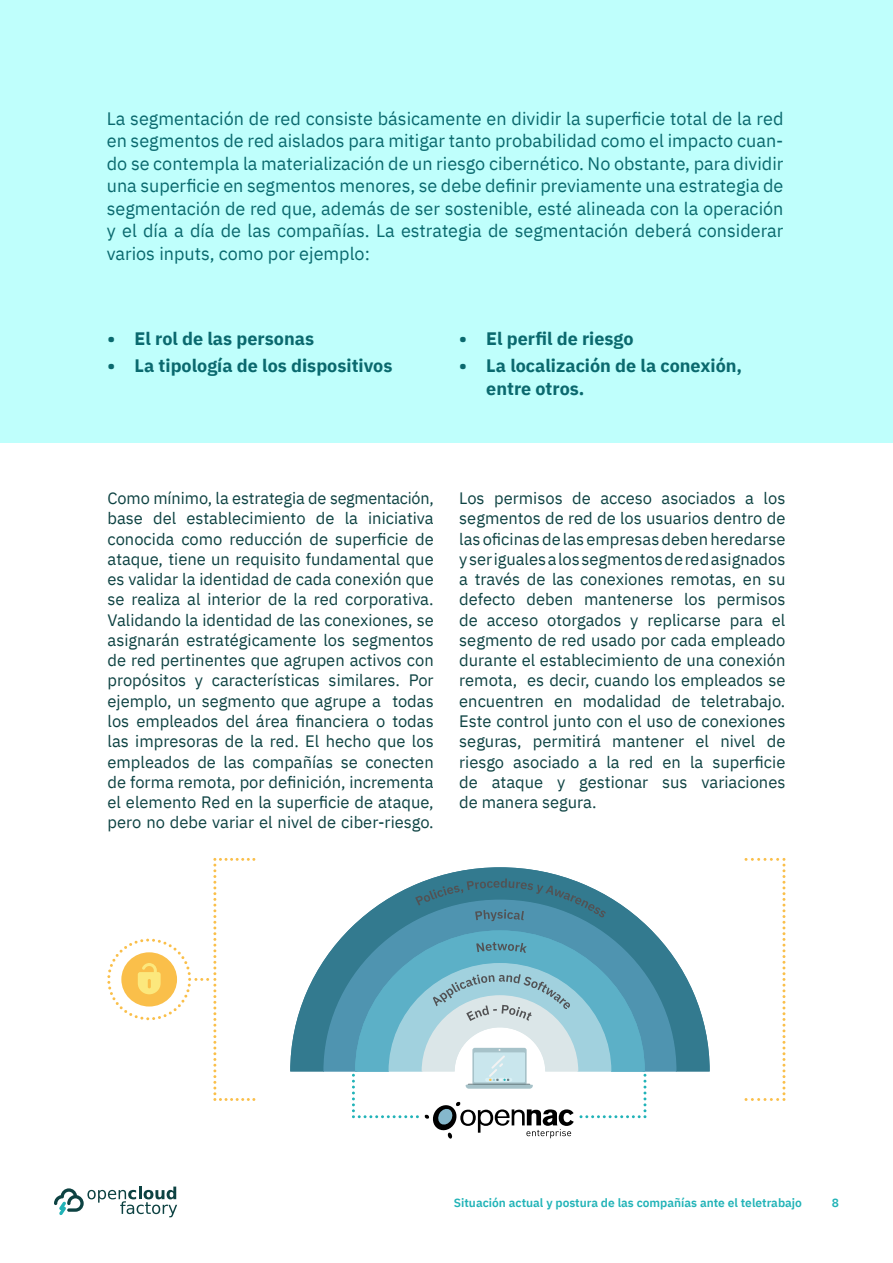
<style>
.page{position:relative;width:893px;height:1263px;background:#fff}
.page>*{position:absolute;margin:0;border:0;box-sizing:border-box;transform-origin:0 0}
.t1{font:18px/22.5px "IBM Plex Sans";color:#0a696e;text-align:justify}
.t2{font:700 18px/22.5px "IBM Plex Sans";color:#0a696e}
.t3{font:16.5px/20.2px "IBM Plex Sans";color:#0d4242;text-align:justify}
.t4{font:600 12px "IBM Plex Sans";color:#21b3b7}
</style>
<div class="page">
<div style="left:0;top:0;width:893px;height:442px;background:#bffffc"></div>
<svg style="left:54px;top:1186px;width:123px;height:31px"></svg>
<svg style="left:290px;top:867px;width:420px;height:204px"></svg>
<svg style="left:323px;top:899px;width:353px;height:172px"></svg>
<svg style="left:415px;top:878px;width:191px;height:43px;background:#468397"></svg>
<svg style="left:352px;top:930px;width:294px;height:209px"></svg>
<svg style="left:745px;top:858px;width:40px;height:243px"></svg>
<svg style="left:107px;top:858px;width:148px;height:243px"></svg>
<p class="t1" style="left:107px;top:105px;width:678px">La segmentación de red consiste básicamente en dividir la superficie total de la red en segmentos de red aislados para mitigar tanto probabilidad como el impacto cuan&shy;do se contempla la materialización de un riesgo cibernético. No obstante, para dividir una superficie en segmentos menores, se debe definir previamente una estrategia de segmentación de red que, además de ser sostenible, esté alineada con la operación y el día a día de las compañías. La estrategia de segmentación deberá considerar varios inputs, como por ejemplo:</p>
<p class="t2" style="left:108px;top:326px;width:208px">• El rol de las personas</p>
<p class="t2" style="left:108px;top:353px;width:286px">• La tipología de los dispositivos</p>
<p class="t2" style="left:459px;top:326px;width:176px">• El perfil de riesgo</p>
<p class="t2" style="left:486px;top:353px;width:257px;text-indent:-27px">• La localización de la conexión, entre otros.</p>
<p class="t3" style="left:108px;top:487px;width:328px">Como mínimo, la estrategia de segmentación, base del establecimiento de la iniciativa conocida como reducción de superficie de ataque, tiene un requisito fundamental que es validar la identidad de cada conexión que se realiza al interior de la red corporativa.<br>Validando la identidad de las conexiones, se asignarán estratégicamente los segmentos de red pertinentes que agrupen activos con propósitos y características similares. Por ejemplo, un segmento que agrupe a todas los empleados del área financiera o todas las impresoras de la red. El hecho que los empleados de las compañías se conecten de forma remota, por definición, incrementa el elemento Red en la superficie de ataque, pero no debe variar el nivel de ciber-riesgo.</p>
<p class="t3" style="left:459px;top:487px;width:328px">Los permisos de acceso asociados a los segmentos de red de los usuarios dentro de las oficinas de las empresas deben heredarse y ser iguales a los segmentos de red asignados a través de las conexiones remotas, en su defecto deben mantenerse los permisos de acceso otorgados y replicarse para el segmento de red usado por cada empleado durante el establecimiento de una conexión remota, es decir, cuando los empleados se encuentren en modalidad de teletrabajo.<br>Este control junto con el uso de conexiones seguras, permitirá mantener el nivel de riesgo asociado a la red en la superficie de ataque y gestionar sus variaciones de manera segura.</p>
<p class="t4" style="left:454px;top:1193px;width:350px">Situación actual y postura de las compañías ante el teletrabajo</p>
<p class="t4" style="left:832px;top:1193px;width:9px">8</p>
</div>
